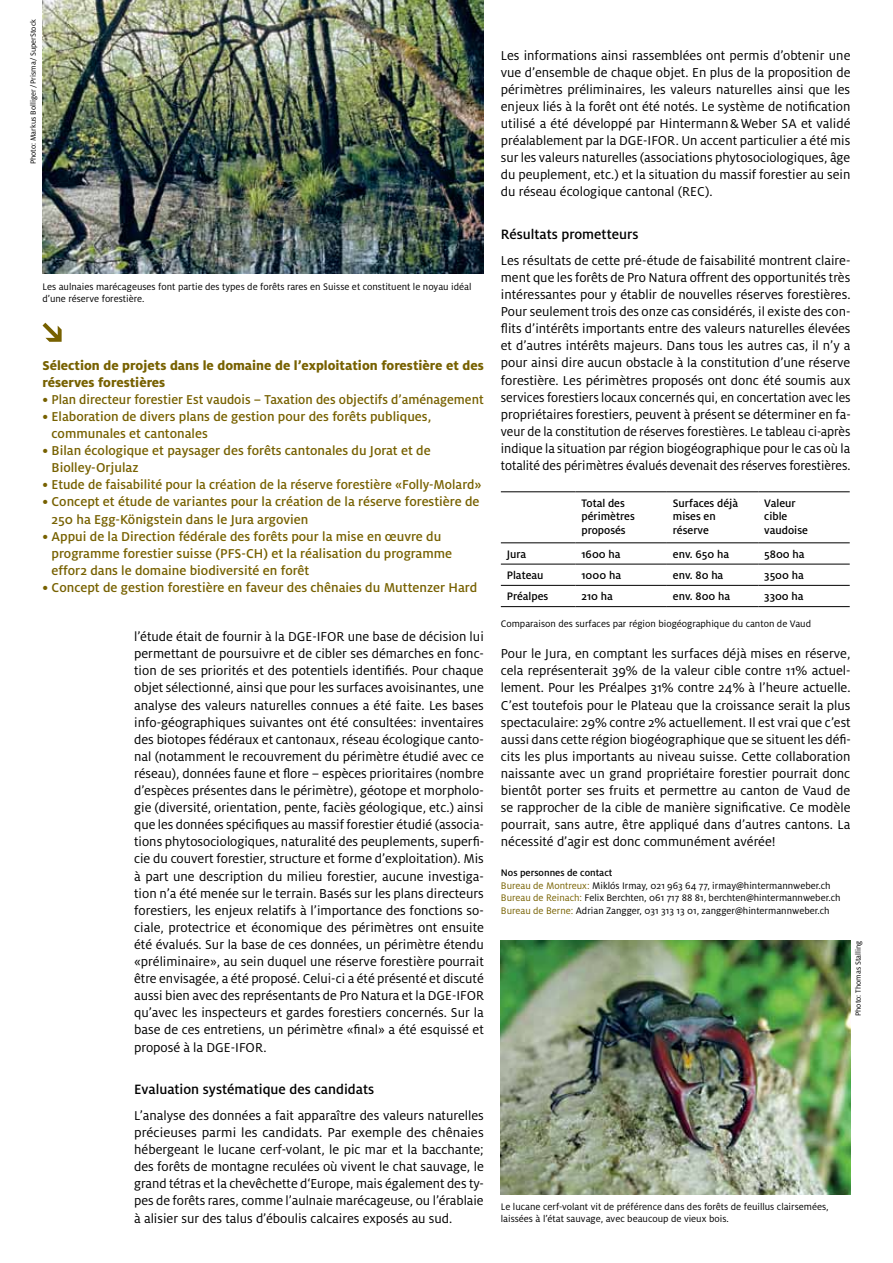
<style>
.page{position:relative;width:893px;height:1263px;background:#fff}
.page>*{position:absolute;margin:0;border:0;box-sizing:border-box;transform-origin:0 0}
.t1{font:500 15px "Milo";color:#000}
.t2{font:14.25px/17.1px "Milo";color:#000;text-align:justify}
.t3{font:500 14.25px/17.1px "Milo";color:#776100}
.t4{font:800 14.25px/17.1px "Milo LF";color:#776100}
.t5{font:500 12px/13.5px "Milo";color:#000}
.t6{font:10.5px/12.6px "Milo LF";color:#000}
.t7{font:10.5px/12.6px "Milo";color:#000}
.t8{font:8.25px "Milo";color:#000}
.s1{font-weight:500}
.s2{color:#776100}
</style>
<div class="page">
<svg style="left:43px;top:323px;width:19px;height:19px"></svg>
<img style="left:501px;top:940px;width:349px;height:255px">
<img style="left:43px;top:0;width:441px;height:273px">
<hr style="left:501px;top:542px;width:74px;height:1px;background:#000">
<hr style="left:575px;top:542px;width:92px;height:1px;background:#000">
<hr style="left:667px;top:542px;width:91px;height:1px;background:#000">
<hr style="left:758px;top:542px;width:92px;height:1px;background:#000">
<hr style="left:501px;top:564px;width:74px;height:1px;background:#000">
<hr style="left:575px;top:564px;width:92px;height:1px;background:#000">
<hr style="left:667px;top:564px;width:91px;height:1px;background:#000">
<hr style="left:758px;top:564px;width:92px;height:1px;background:#000">
<hr style="left:501px;top:585px;width:74px;height:1px;background:#000">
<hr style="left:575px;top:585px;width:92px;height:1px;background:#000">
<hr style="left:667px;top:585px;width:91px;height:1px;background:#000">
<hr style="left:758px;top:585px;width:92px;height:1px;background:#000">
<hr style="left:501px;top:491px;width:74px;height:1px;background:#000">
<hr style="left:575px;top:491px;width:92px;height:1px;background:#000">
<hr style="left:667px;top:491px;width:91px;height:1px;background:#000">
<hr style="left:758px;top:491px;width:92px;height:1px;background:#000">
<hr style="left:501px;top:606px;width:74px;height:1px;background:#000">
<hr style="left:575px;top:606px;width:92px;height:1px;background:#000">
<hr style="left:667px;top:606px;width:91px;height:1px;background:#000">
<hr style="left:758px;top:606px;width:92px;height:1px;background:#000">
<p class="t8" style="left:28px;top:164px;width:147px;rotate:-90deg">Photo: Markus Bolliger /Prisma / SuperStock</p>
<p class="t6" style="left:43px;top:280px;width:430px">Les aulnaies marécageuses font partie des types de forêts rares en Suisse et constituent le noyau idéal d’une réserve forestière.</p>
<p class="t4" style="left:43px;top:356px;width:443px">Sélection de projets dans le domaine de l’exploitation forestière et des réserves forestières</p>
<p class="t3" style="left:43px;top:391px;width:443px">• Plan directeur forestier Est vaudois – Taxation des objectifs d’aménagement</p>
<p class="t3" style="left:52px;top:408px;width:381px;text-indent:-9px">• Elaboration de divers plans de gestion pour des forêts publiques, communales et cantonales</p>
<p class="t3" style="left:52px;top:442px;width:381px;text-indent:-9px">• Bilan écologique et paysager des forêts cantonales du Jorat et de<br>Biolley-Orjulaz</p>
<p class="t3" style="left:43px;top:476px;width:440px">• Etude de faisabilité pour la création de la réserve forestière «Folly-Molard»</p>
<p class="t3" style="left:52px;top:493px;width:429px;text-indent:-9px">• Concept et étude de variantes pour la création de la réserve forestière de<br>250 ha Egg-Königstein dans le Jura argovien</p>
<p class="t3" style="left:52px;top:527px;width:402px;text-indent:-9px">• Appui de la Direction fédérale des forêts pour la mise en œuvre du programme forestier suisse (PFS-CH) et la réalisation du programme effor2 dans le domaine biodiversité en forêt</p>
<p class="t3" style="left:43px;top:579px;width:436px">• Concept de gestion forestière en faveur des chênaies du Muttenzer Hard</p>
<p class="t2" style="left:134px;top:628px;width:352px">l’étude était de fournir à la DGE-IFOR une base de décision lui permettant de poursuivre et de cibler ses démarches en fonc&shy;tion de ses priorités et des potentiels identifiés. Pour chaque objet sélectionné, ainsi que pour les surfaces avoisinantes, une analyse des valeurs naturelles connues a été faite. Les bases info-géographiques suivantes ont été consultées: inventaires des biotopes fédéraux et cantonaux, réseau écologique canto&shy;nal (notamment le recouvrement du périmètre étudié avec ce réseau), données faune et flore – espèces prioritaires (nombre d’espèces présentes dans le périmètre), géotope et morpholo&shy;gie (diversité, orientation, pente, faciès géologique, etc.) ainsi que les données spécifiques au massif forestier étudié (associa&shy;tions phytosociologiques, naturalité des peuplements, superfi&shy;cie du couvert forestier, structure et forme d’exploitation). Mis à part une description du milieu forestier, aucune investiga&shy;tion n’a été menée sur le terrain. Basés sur les plans directeurs forestiers, les enjeux relatifs à l’importance des fonctions so&shy;ciale, protectrice et économique des périmètres ont ensuite été évalués. Sur la base de ces données, un périmètre étendu «préliminaire», au sein duquel une réserve forestière pourrait être envisagée, a été proposé. Celui-ci a été présenté et discuté aussi bien avec des représentants de Pro Natura et la DGE-IFOR qu’avec les inspecteurs et gardes forestiers concernés. Sur la base de ces entretiens, un périmètre «final» a été esquissé et proposé à la DGE-IFOR.</p>
<p class="t1" style="left:134px;top:1081px;width:241px">Evaluation systématique des candidats</p>
<p class="t2" style="left:134px;top:1107px;width:351px">L’analyse des données a fait apparaître des valeurs naturelles précieuses parmi les candidats. Par exemple des chênaies hébergeant le lucane cerf-volant, le pic mar et la bacchante; des forêts de montagne reculées où vivent le chat sauvage, le grand tétras et la chevêchette d‘Europe, mais également des ty&shy;pes de forêts rares, comme l’aulnaie marécageuse, ou l’érablaie à alisier sur des talus d’éboulis calcaires exposés au sud.</p>
<p class="t2" style="left:501px;top:46px;width:351px">Les informations ainsi rassemblées ont permis d’obtenir une vue d’ensemble de chaque objet. En plus de la proposition de périmètres préliminaires, les valeurs naturelles ainsi que les enjeux liés à la forêt ont été notés. Le système de notification utilisé a été développé par Hintermann&amp;Weber SA et validé préalablement par la DGE-IFOR. Un accent particulier a été mis sur les valeurs naturelles (associations phytosociologiques, âge du peuplement, etc.) et la situation du massif forestier au sein du réseau écologique cantonal (REC).</p>
<p class="t1" style="left:501px;top:226px;width:139px">Résultats prometteurs</p>
<p class="t2" style="left:501px;top:252px;width:351px">Les résultats de cette pré-étude de faisabilité montrent claire&shy;ment que les forêts de Pro Natura offrent des opportunités très intéressantes pour y établir de nouvelles réserves forestières.<br>Pour seulement trois des onze cas considérés, il existe des con&shy;flits d’intérêts importants entre des valeurs naturelles élevées et d’autres intérêts majeurs. Dans tous les autres cas, il n’y a pour ainsi dire aucun obstacle à la constitution d’une réserve forestière. Les périmètres proposés ont donc été soumis aux services forestiers locaux concernés qui, en concertation avec les propriétaires forestiers, peuvent à présent se déterminer en fa&shy;veur de la constitution de réserves forestières. Le tableau ci-après indique la situation par région biogéographique pour le cas où la totalité des périmètres évalués devenait des réserves forestières.</p>
<p class="t5" style="left:581px;top:496px;width:55px">Total des périmètres proposés</p>
<p class="t5" style="left:673px;top:496px;width:67px">Surfaces déjà mises en réserve</p>
<p class="t5" style="left:764px;top:496px;width:45px">Valeur cible vaudoise</p>
<p class="t5" style="left:507px;top:547px;width:21px">Jura</p>
<p class="t5" style="left:581px;top:547px;width:41px">1600 ha</p>
<p class="t5" style="left:673px;top:547px;width:58px">env. 650 ha</p>
<p class="t5" style="left:764px;top:547px;width:42px">5800 ha</p>
<p class="t5" style="left:507px;top:568px;width:38px">Plateau</p>
<p class="t5" style="left:581px;top:568px;width:41px">1000 ha</p>
<p class="t5" style="left:673px;top:568px;width:52px">env. 80 ha</p>
<p class="t5" style="left:764px;top:568px;width:41px">3500 ha</p>
<p class="t5" style="left:507px;top:590px;width:43px">Préalpes</p>
<p class="t5" style="left:581px;top:590px;width:33px">210 ha</p>
<p class="t5" style="left:673px;top:590px;width:59px">env. 800 ha</p>
<p class="t5" style="left:764px;top:590px;width:41px">3300 ha</p>
<p class="t6" style="left:501px;top:617px;width:312px">Comparaison des surfaces par région biogéographique du canton de Vaud</p>
<p class="t2" style="left:501px;top:645px;width:351px">Pour le Jura, en comptant les surfaces déjà mises en réserve, cela représenterait 39% de la valeur cible contre 11% actuel&shy;lement. Pour les Préalpes 31% contre 24% à l’heure actuelle.<br>C’est toutefois pour le Plateau que la croissance serait la plus spectaculaire: 29% contre 2% actuellement. Il est vrai que c’est aussi dans cette région biogéographique que se situent les défi&shy;cits les plus importants au niveau suisse. Cette collaboration naissante avec un grand propriétaire forestier pourrait donc bientôt porter ses fruits et permettre au canton de Vaud de se rapprocher de la cible de manière significative. Ce modèle pourrait, sans autre, être appliqué dans d’autres cantons. La nécessité d’agir est donc communément avérée!</p>
<p class="t7" style="left:501px;top:866px;width:341px"><span class="s1">Nos personnes de contact<br></span><span class="s2">Bureau de Montreux:</span> Miklós Irmay, 021 963 64 77, irmay@hintermannweber.ch <span class="s2">Bureau de Reinach:</span> Felix Berchten, 061 717 88 81, berchten@hintermannweber.ch <span class="s2">Bureau de Berne:</span> Adrian Zangger, 031 313 13 01, zangger@hintermannweber.ch</p>
<p class="t8" style="left:853px;top:1016px;width:77px;rotate:-90deg">Photo: Thomas Stalling</p>
<p class="t6" style="left:501px;top:1200px;width:329px">Le lucane cerf-volant vit de préférence dans des forêts de feuillus clairsemées, laissées à l’état sauvage, avec beaucoup de vieux bois.</p>
</div>
